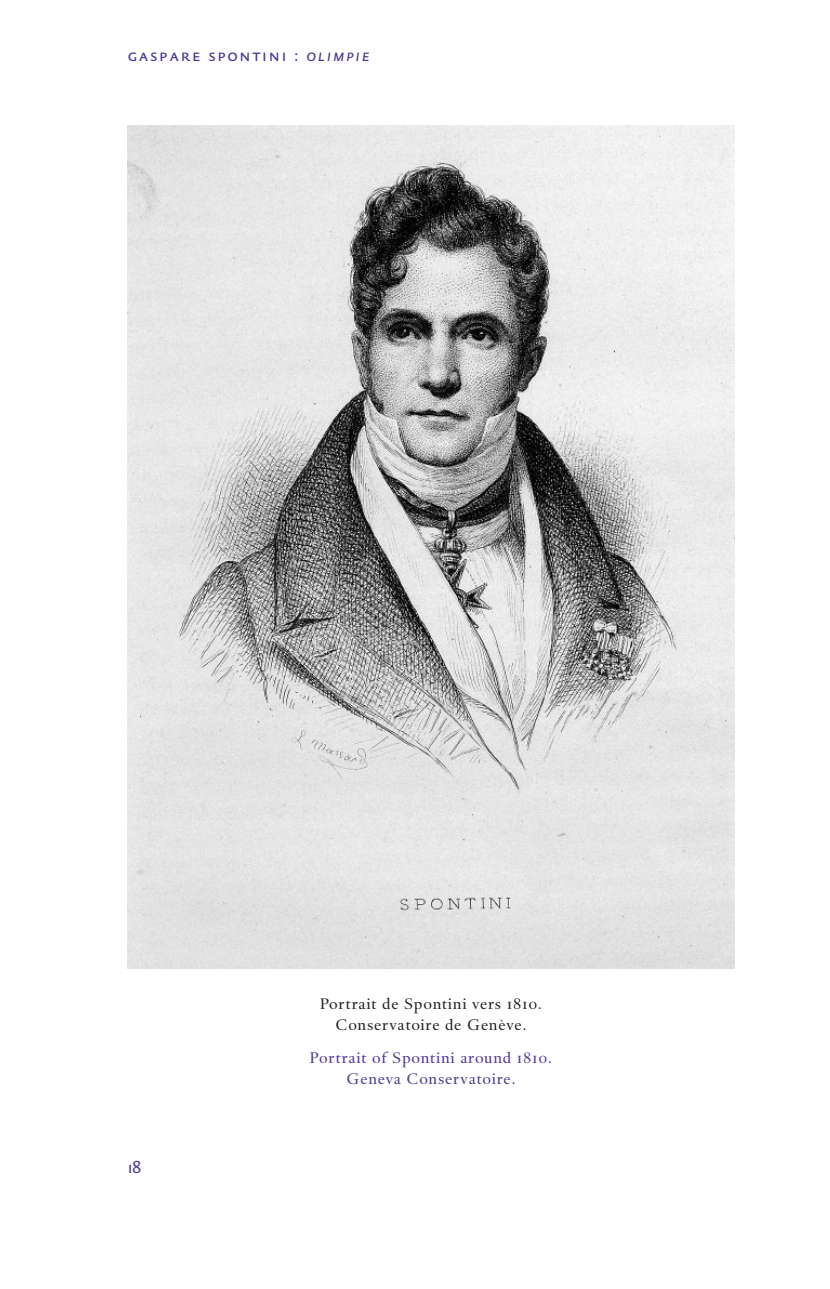
<style>
.page{position:relative;width:830px;height:1289px;background:#fff}
.page>*{position:absolute;margin:0;border:0;box-sizing:border-box;transform-origin:0 0}
.t1{font:18px "DTL Haarlemmer D Sans Caps";letter-spacing:.1em;color:#4d3595}
.t2{font:15.75px/20.2px "DTL Haarlemmer SD";letter-spacing:.045em;color:#231f20;text-align:center}
.t3{font:15.75px/20.2px "DTL Haarlemmer SD";letter-spacing:.045em;color:#4d3595;text-align:center}
.s1{font-style:italic}
</style>
<div class="page">
<img style="left:128px;top:125px;width:605px;height:843px">
<p class="t1" style="left:128px;top:44px;width:243px">gaspare spontini : <span class="s1">olimpie</span></p>
<p class="t1" style="left:128px;top:1156px;width:15px">18</p>
<p class="t2" style="left:320px;top:993px;width:223px">Portrait de Spontini vers 1810.<br>Conservatoire de Genève.</p>
<p class="t3" style="left:310px;top:1047px;width:243px">Portrait of Spontini around 1810.<br>Geneva Conservatoire.</p>
</div>
